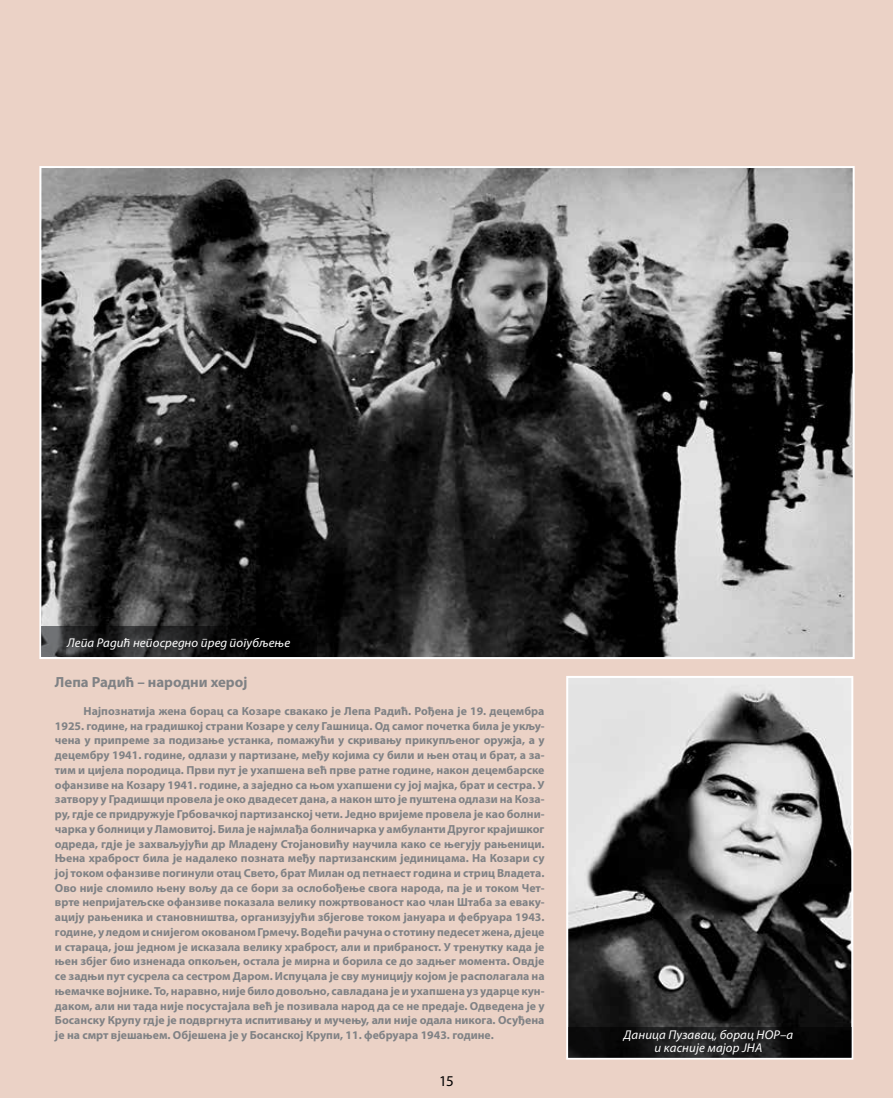
<style>
.page{position:relative;width:893px;height:1098px;background:#fff}
.page>*{position:absolute;margin:0;border:0;box-sizing:border-box;transform-origin:0 0}
.t1{font:15px "Myriad Pro";color:#000}
.t2{font:700 14.7px "Myriad Pro";color:#808285}
.t3{font:italic 12.75px/12.8px "Myriad Pro";letter-spacing:.01em;color:#fff;text-align:center}
.t4{font:700 11.7px/14.7px "Myriad Pro";color:#808285;text-align:justify}
</style>
<div class="page">
<div style="left:0;top:0;width:893px;height:1097px;background:#ebd2c6"></div>
<img style="left:569px;top:678px;width:281px;height:348px">
<div style="left:566px;top:675px;width:287px;height:384px;border:2px solid #fff"></div>
<svg style="left:568px;top:1026px;width:283px;height:31px;background:#141414"></svg>
<img style="left:42px;top:169px;width:810px;height:486px">
<svg style="left:41px;top:626px;width:276px;height:30px;background:#1d1d1e"></svg>
<p class="t3" style="left:67px;top:636px;width:225px">Лепа Радић непосредно пред погубљење</p>
<p class="t2" style="left:55px;top:672px;width:194px">Лепа Радић – народни херој</p>
<p class="t4" style="left:55px;top:703px;width:491px;text-indent:29px">Најпознатија жена борац са Козаре свакако је Лепа Радић. Рођена је 19. децембра 1925. године, на градишкој страни Козаре у селу Гашница. Од самог почетка била је укљу&shy;чена у припреме за подизање устанка, помажући у скривању прикупљеног оружја, а у децембру 1941. године, одлази у партизане, међу којима су били и њен отац и брат, а за&shy;тим и цијела породица. Први пут је ухапшена већ прве ратне године, након децембарске офанзиве на Козару 1941. године, а заједно са њом ухапшени су јој мајка, брат и сестра. У затвору у Градишци провела је око двадесет дана, а након што је пуштена одлази на Коза&shy;ру, гдје се придружује Грбовачкој партизанској чети. Једно вријеме провела је као болни&shy;чарка у болници у Ламовитој. Била је најмлађа болничарка у амбуланти Другог крајишког одреда, гдје је захваљујући др Младену Стојановићу научила како се његују рањеници.<br>Њена храброст била је надалеко позната међу партизанским јединицама. На Козари су јој током офанзиве погинули отац Свето, брат Милан од петнаест година и стриц Владета.<br>Ово није сломило њену вољу да се бори за ослобођење свога народа, па је и током Чет&shy;врте непријатељске офанзиве показала велику пожртвованост као члан Штаба за еваку&shy;ацију рањеника и становништва, организујући збјегове током јануара и фебруара 1943. године, у ледом и снијегом окованом Грмечу. Водећи рачуна о стотину педесет жена, дјеце и стараца, још једном је исказала велику храброст, али и прибраност. У тренутку када је њен збјег био изненада опкољен, остала је мирна и борила се до задњег момента. Овдје се задњи пут сусрела са сестром Даром. Испуцала је сву муницију којом је располагала на њемачке војнике. То, наравно, није било довољно, савладана је и ухапшена уз ударце кун&shy;даком, али ни тада није посустајала већ је позивала народ да се не предаје. Одведена је у Босанску Крупу гдје је подвргнута испитивању и мучењу, али није одала никога. Осуђена је на смрт вјешањем. Објешена је у Босанској Крупи, 11. фебруара 1943. године.</p>
<p class="t1" style="left:439px;top:1070px;width:16px">15</p>
<p class="t3" style="left:624px;top:1027px;width:171px">Даница Пузавац, борац НОР–а и касније мајор ЈНА</p>
</div>
